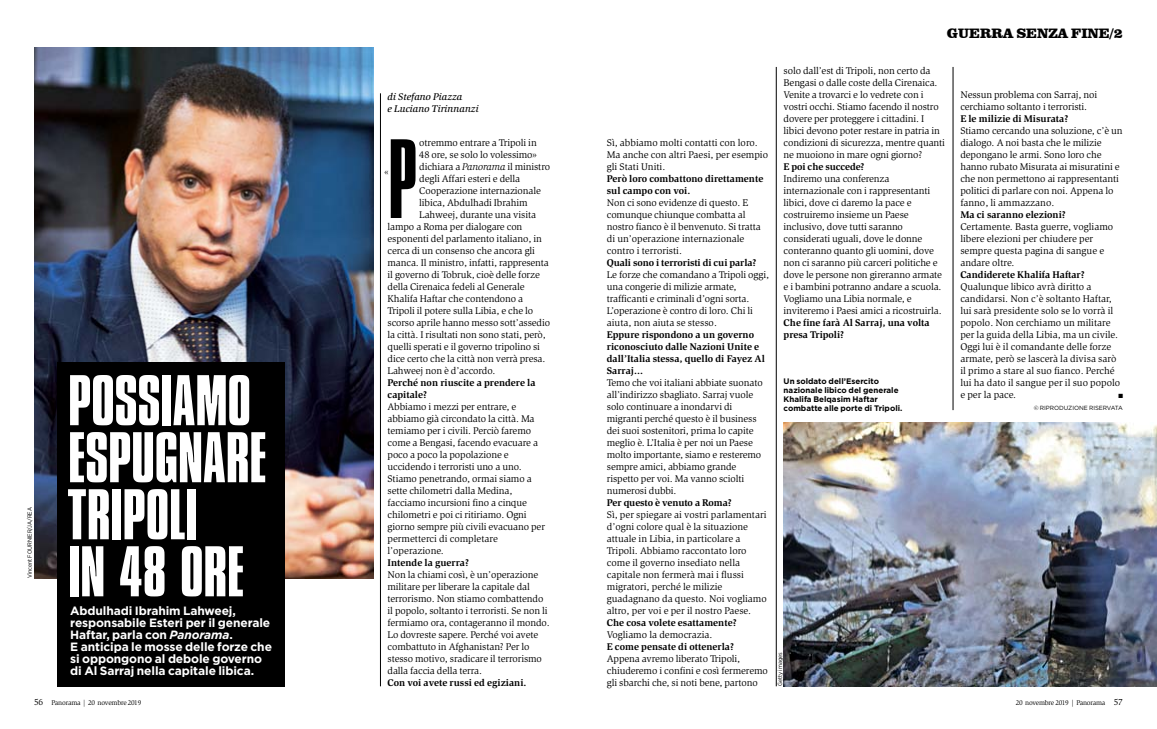
<style>
.page{position:relative;width:1157px;height:729px;background:#fff}
.page>*{position:absolute;margin:0;border:0;box-sizing:border-box;transform-origin:0 0}
.t1{font:300 117.9px "Compacta LT";color:#000}
.t2{font:75px/57px "Compacta LT";color:#fff}
.t3{font:900 14px "Clarendon BT";color:#000}
.t4{font:700 12px/12px "Gotham";letter-spacing:-.01em;color:#fff}
.t5{font:10px/12px "Slimbach Std";letter-spacing:-.01em;color:#000}
.t6{font:700 10px/12px "Slimbach Std";color:#000}
.t7{font:italic 500 10px/12px "Slimbach Std";color:#000}
.t8{font:9.5px "Slimbach Std";color:#000}
.t9{font:700 8px/9px "Gotham";color:#000}
.t10{font:7px "Slimbach Std";letter-spacing:-.025em;color:#000}
.t11{font:6px "Gotham Narrow";color:#000}
.t12{font:6px "Gotham";letter-spacing:-.01em;color:#000}
.t13{font:6px "Zapf Dingbats";color:#000}
.s1{font-style:italic}
.s2{font-size:9px}
</style>
<div class="page">
<img style="left:34px;top:47px;width:339px;height:531px">
<img style="left:783px;top:422px;width:374px;height:264px">
<div style="left:58px;top:362px;width:227px;height:324px;background:#000"></div>
<hr style="left:380px;top:93px;width:1px;height:593px;background:#000">
<hr style="left:776px;top:67px;width:1px;height:619px;background:#000">
<hr style="left:952px;top:67px;width:1px;height:343px;background:#000">
<p class="t11" style="left:26px;top:578px;width:73px;rotate:-90deg">Vincent FOURNIER/JA/REA</p>
<h2 class="t2" style="left:68px;top:371px;width:200px">POSSIAMO<br>ESPUGNARE<br>TRIPOLI<br>IN 48 ORE</h2>
<p class="t4" style="left:70px;top:604px;width:203px">Abdulhadi Ibrahim Lahweej, responsabile Esteri per il generale<br>Haftar, parla con <span class="s1">Panorama</span>.<br>E anticipa le mosse delle forze che si oppongono al debole governo di Al Sarraj nella capitale libica.</p>
<p class="t7" style="left:387px;top:91px;width:93px">di Stefano Piazza<br>e Luciano Tirinnanzi</p>
<h1 class="t1" style="left:387px;top:118px;width:31px">P</h1>
<p class="t5" style="left:419px;top:137px;width:119px">otremmo entrare a Tripoli in</p>
<p class="t5" style="left:419px;top:149px;width:119px">48 ore, se solo lo volessimo»</p>
<p class="t5" style="left:419px;top:161px;width:132px">dichiara a <span class="s1">Panorama</span> il ministro</p>
<p class="t5" style="left:419px;top:173px;width:102px">degli Affari esteri e della</p>
<p class="t5" style="left:419px;top:185px;width:123px">Cooperazione internazionale</p>
<p class="t5" style="left:419px;top:197px;width:110px">libica, Abdulhadi Ibrahim</p>
<p class="t5" style="left:419px;top:209px;width:118px">Lahweej, durante una visita</p>
<p class="t5" style="left:387px;top:221px;width:136px">lampo a Roma per dialogare con</p>
<p class="t5" style="left:387px;top:233px;width:156px">esponenti del parlamento italiano, in</p>
<p class="t5" style="left:387px;top:245px;width:149px">cerca di un consenso che ancora gli</p>
<p class="t5" style="left:387px;top:257px;width:163px">manca. Il ministro, infatti, rappresenta</p>
<p class="t5" style="left:387px;top:269px;width:154px">il governo di Tobruk, cioè delle forze</p>
<p class="t5" style="left:387px;top:281px;width:138px">della Cirenaica fedeli al Generale</p>
<p class="t5" style="left:387px;top:293px;width:137px">Khalifa Haftar che contendono a</p>
<p class="t5" style="left:387px;top:305px;width:147px">Tripoli il potere sulla Libia, e che lo</p>
<p class="t5" style="left:387px;top:317px;width:164px">scorso aprile hanno messo sott’assedio</p>
<p class="t5" style="left:387px;top:329px;width:160px">la città. I risultati non sono stati, però,</p>
<p class="t5" style="left:387px;top:341px;width:154px">quelli sperati e il governo tripolino si</p>
<p class="t5" style="left:387px;top:353px;width:159px">dice certo che la città non verrà presa.</p>
<p class="t5" style="left:387px;top:365px;width:109px">Lahweej non è d’accordo.</p>
<p class="t6" style="left:387px;top:376px;width:149px">Perché non riuscite a prendere la capitale?</p>
<p class="t5" style="left:387px;top:401px;width:159px">Abbiamo i mezzi per entrare, e abbiamo già circondato la città. Ma temiamo per i civili. Perciò faremo come a Bengasi, facendo evacuare a poco a poco la popolazione e uccidendo i terroristi uno a uno.<br>Stiamo penetrando, ormai siamo a sette chilometri dalla Medina, facciamo incursioni fino a cinque chilometri e poi ci ritiriamo. Ogni giorno sempre più civili evacuano per permetterci di completare l’operazione.</p>
<p class="t6" style="left:387px;top:556px;width:83px">Intende la guerra?</p>
<p class="t5" style="left:387px;top:569px;width:164px">Non la chiami così, è un’operazione militare per liberare la capitale dal terrorismo. Non stiamo combattendo il popolo, soltanto i terroristi. Se non li fermiamo ora, contageranno il mondo.<br>Lo dovreste sapere. Perché voi avete combattuto in Afghanistan? Per lo stesso motivo, sradicare il terrorismo dalla faccia della terra.</p>
<p class="t6" style="left:387px;top:676px;width:140px">Con voi avete russi ed egiziani.</p>
<p class="t8" style="left:384px;top:167px;width:6px">«</p>
<h3 class="t3" style="left:946px;top:24px;width:178px">GUERRA SENZA FINE/2</h3>
<p class="t5" style="left:607px;top:137px;width:163px">Sì, abbiamo molti contatti con loro.<br>Ma anche con altri Paesi, per esempio gli Stati Uniti.</p>
<p class="t6" style="left:607px;top:172px;width:158px">Però loro combattono direttamente sul campo con voi.</p>
<p class="t5" style="left:607px;top:197px;width:155px">Non ci sono evidenze di questo. E comunque chiunque combatta al nostro fianco è il benvenuto. Si tratta di un’operazione internazionale contro i terroristi.</p>
<p class="t6" style="left:607px;top:256px;width:151px">Quali sono i terroristi di cui parla?</p>
<p class="t5" style="left:607px;top:269px;width:164px">Le forze che comandano a Tripoli oggi, una congerie di milizie armate, trafficanti e criminali d’ogni sorta.<br>L’operazione è contro di loro. Chi li aiuta, non aiuta se stesso.</p>
<p class="t6" style="left:607px;top:328px;width:159px">Eppure rispondono a un governo riconosciuto dalle Nazioni Unite e dall’Italia stessa, quello di Fayez Al<br>Sarraj...</p>
<p class="t5" style="left:607px;top:377px;width:157px">Temo che voi italiani abbiate suonato all’indirizzo sbagliato. Sarraj vuole solo continuare a inondarvi di migranti perché questo è il business dei suoi sostenitori, prima lo capite meglio è. L’Italia è per noi un Paese molto importante, siamo e resteremo sempre amici, abbiamo grande rispetto per voi. Ma vanno sciolti numerosi dubbi.</p>
<p class="t6" style="left:607px;top:496px;width:126px">Per questo è venuto a Roma?</p>
<p class="t5" style="left:607px;top:509px;width:161px">Sì, per spiegare ai vostri parlamentari d’ogni colore qual è la situazione attuale in Libia, in particolare a Tripoli. Abbiamo raccontato loro come il governo insediato nella capitale non fermerà mai i flussi migratori, perché le milizie guadagnano da questo. Noi vogliamo altro, per voi e per il nostro Paese.</p>
<p class="t6" style="left:607px;top:616px;width:131px">Che cosa volete esattamente?</p>
<p class="t5" style="left:607px;top:629px;width:107px">Vogliamo la democrazia.</p>
<p class="t6" style="left:607px;top:640px;width:129px">E come pensate di ottenerla?</p>
<p class="t5" style="left:607px;top:653px;width:162px">Appena avremo liberato Tripoli, chiuderemo i confini e così fermeremo gli sbarchi che, si noti bene, partono</p>
<p class="t5" style="left:783px;top:65px;width:163px">solo dall’est di Tripoli, non certo da Bengasi o dalle coste della Cirenaica.<br>Venite a trovarci e lo vedrete con i vostri occhi. Stiamo facendo il nostro dovere per proteggere i cittadini. I libici devono poter restare in patria in condizioni di sicurezza, mentre quanti ne muoiono in mare ogni giorno?</p>
<p class="t6" style="left:783px;top:160px;width:82px">E poi che succede?</p>
<p class="t5" style="left:783px;top:173px;width:160px">Indiremo una conferenza internazionale con i rappresentanti libici, dove ci daremo la pace e costruiremo insieme un Paese inclusivo, dove tutti saranno considerati uguali, dove le donne conteranno quanto gli uomini, dove non ci saranno più carceri politiche e dove le persone non gireranno armate e i bambini potranno andare a scuola.<br>Vogliamo una Libia normale, e inviteremo i Paesi amici a ricostruirla.</p>
<p class="t6" style="left:783px;top:316px;width:148px">Che fine farà Al Sarraj, una volta presa Tripoli?</p>
<p class="t9" style="left:783px;top:376px;width:120px">Un soldato dell’Esercito nazionale libico del generale<br>Khalifa Belqasim Haftar combatte alle porte di Tripoli.</p>
<p class="t11" style="left:776px;top:686px;width:35px;rotate:-90deg">Getty images</p>
<p class="t5" style="left:960px;top:89px;width:138px">Nessun problema con Sarraj, noi cerchiamo soltanto i terroristi.</p>
<p class="t6" style="left:960px;top:112px;width:109px">E le milizie di Misurata?</p>
<p class="t5" style="left:960px;top:125px;width:164px">Stiamo cercando una soluzione, c’è un dialogo. A noi basta che le milizie depongano le armi. Sono loro che hanno rubato Misurata ai misuratini e che non permettono ai rappresentanti politici di parlare con noi. Appena lo fanno, li ammazzano.</p>
<p class="t6" style="left:960px;top:208px;width:107px">Ma ci saranno elezioni?</p>
<p class="t5" style="left:960px;top:221px;width:154px">Certamente. Basta guerre, vogliamo libere elezioni per chiudere per sempre questa pagina di sangue e andare oltre.</p>
<p class="t6" style="left:960px;top:268px;width:126px">Candiderete Khalifa Haftar?</p>
<p class="t5" style="left:960px;top:281px;width:161px">Qualunque libico avrà diritto a candidarsi. Non c’è soltanto Haftar, lui sarà presidente solo se lo vorrà il popolo. Non cerchiamo un militare per la guida della Libia, ma un civile.<br>Oggi lui è il comandante delle forze armate, però se lascerà la divisa sarò il primo a stare al suo fianco. Perché lui ha dato il sangue per il suo popolo e per la pace.</p>
<p class="t13" style="left:1118px;top:393px;width:6px">■</p>
<p class="t12" style="left:1033px;top:404px;width:91px">© RIPRODUZIONE RISERVATA</p>
<p class="t10" style="left:34px;top:698px;width:109px"><span class="s2">56</span> Panorama | 20 novembre 2019</p>
<p class="t10" style="left:1015px;top:698px;width:109px">20 novembre 2019 | Panorama <span class="s2">57</span></p>
</div>
